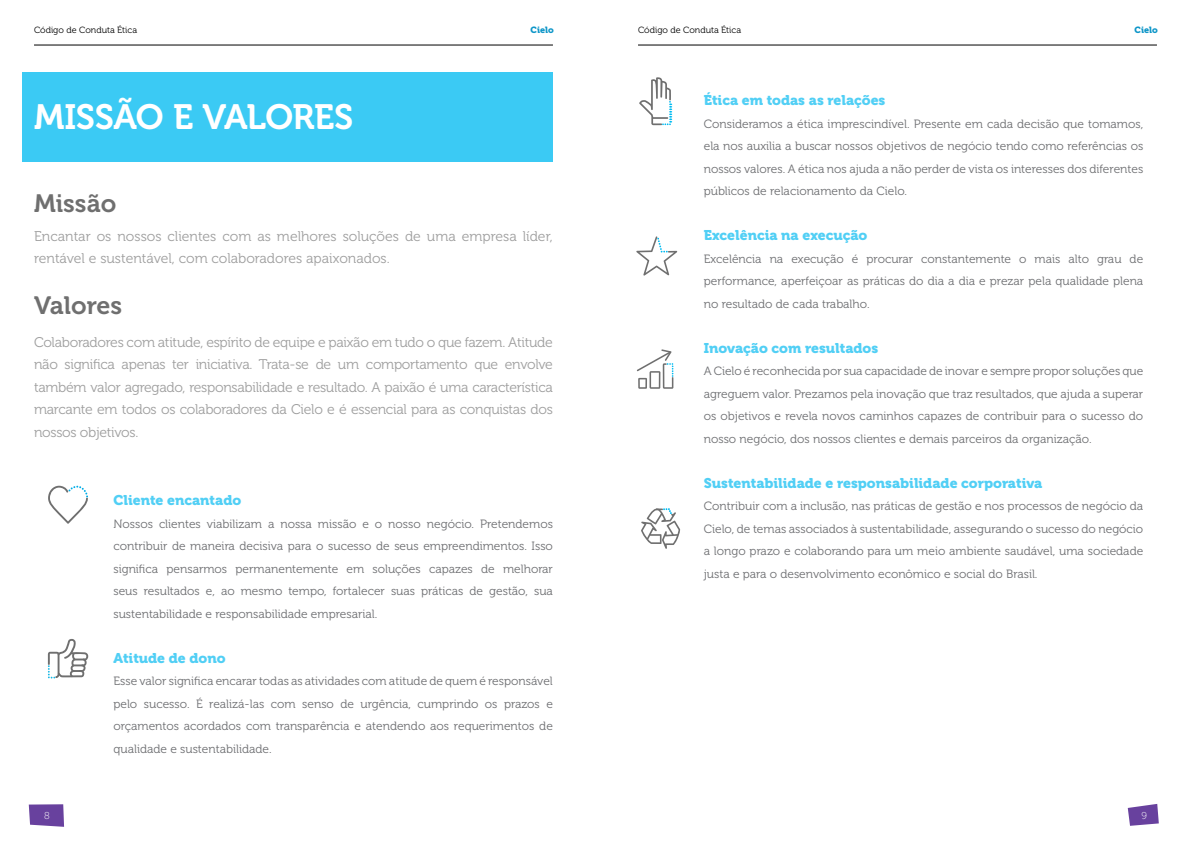
<style>
.page{position:relative;width:1191px;height:842px;background:#fff}
.page>*{position:absolute;margin:0;border:0;box-sizing:border-box;transform-origin:0 0}
.t1{font:35px "Museo 700";letter-spacing:-.02em;color:#fff}
.t2{font:25px "Museo 700";color:#6f6f6f}
.t3{font:14px/22.5px "Museo 300";color:#9e9e9e}
.t4{font:14px "Museo 900";color:#51cff5}
.t5{font:12px/22.5px "Museo 300";color:#6d6e71;text-align:justify}
.t6{font:10px "Museo 100";color:#fff}
.t7{font:9px "Museo 300";color:#000}
.t8{font:9px "Museo 900";color:#0e96c8}
</style>
<div class="page">
<svg style="left:1127px;top:804px;width:31px;height:22px"></svg>
<hr style="left:34px;top:45px;width:519px;height:1px;background:#000">
<hr style="left:638px;top:45px;width:519px;height:1px;background:#000">
<svg style="left:29px;top:804px;width:35px;height:23px"></svg>
<svg style="left:48px;top:486px;width:40px;height:38px"></svg>
<svg style="left:48px;top:639px;width:40px;height:39px"></svg>
<div style="left:23px;top:72px;width:530px;height:90px;background:#3bcaf4"></div>
<svg style="left:636px;top:236px;width:41px;height:40px"></svg>
<svg style="left:637px;top:349px;width:36px;height:40px"></svg>
<svg style="left:641px;top:508px;width:39px;height:41px"></svg>
<svg style="left:639px;top:77px;width:33px;height:48px"></svg>
<p class="t7" style="left:34px;top:25px;width:105px">Código de Conduta Ética</p>
<p class="t8" style="left:530px;top:25px;width:25px">Cielo</p>
<p class="t7" style="left:638px;top:25px;width:105px">Código de Conduta Ética</p>
<p class="t8" style="left:1134px;top:25px;width:25px">Cielo</p>
<h1 class="t1" style="left:34px;top:97px;width:318px">MISSÃO E VALORES</h1>
<p class="t4" style="left:704px;top:92px;width:183px">Ética em todas as relações</p>
<p class="t5" style="left:704px;top:113px;width:441px">Consideramos a ética imprescindível. Presente em cada decisão que tomamos, ela nos auxilia a buscar nossos objetivos de negócio tendo como referências os nossos valores. A ética nos ajuda a não perder de vista os interesses dos diferentes públicos de relacionamento da Cielo.</p>
<p class="t4" style="left:704px;top:227px;width:165px">Excelência na execução</p>
<p class="t5" style="left:704px;top:248px;width:441px">Excelência na execução é procurar constantemente o mais alto grau de performance, aperfeiçoar as práticas do dia a dia e prezar pela qualidade plena no resultado de cada trabalho.</p>
<p class="t4" style="left:704px;top:340px;width:176px">Inovação com resultados</p>
<p class="t5" style="left:704px;top:360px;width:441px">A Cielo é reconhecida por sua capacidade de inovar e sempre propor soluções que agreguem valor. Prezamos pela inovação que traz resultados, que ajuda a superar os objetivos e revela novos caminhos capazes de contribuir para o sucesso do nosso negócio, dos nossos clientes e demais parceiros da organização.</p>
<p class="t4" style="left:704px;top:475px;width:340px">Sustentabilidade e responsabilidade corporativa</p>
<p class="t5" style="left:704px;top:495px;width:441px">Contribuir com a inclusão, nas práticas de gestão e nos processos de negócio da Cielo, de temas associados à sustentabilidade, assegurando o sucesso do negócio a longo prazo e colaborando para um meio ambiente saudável, uma sociedade justa e para o desenvolvimento econômico e social do Brasil.</p>
<h2 class="t2" style="left:34px;top:189px;width:84px">MISSÃO</h2>
<p class="t3" style="left:34px;top:225px;width:520px">Encantar os nossos clientes com as melhores soluções de uma empresa líder, rentável e sustentável, com colaboradores apaixonados.</p>
<h2 class="t2" style="left:34px;top:291px;width:90px">VALORES</h2>
<p class="t3" style="left:34px;top:331px;width:520px;text-align:justify">Colaboradores com atitude, espírito de equipe e paixão em tudo o que fazem. Atitude não significa apenas ter iniciativa. Trata-se de um comportamento que envolve também valor agregado, responsabilidade e resultado. A paixão é uma característica marcante em todos os colaboradores da Cielo e é essencial para as conquistas dos nossos objetivos.</p>
<p class="t4" style="left:113px;top:492px;width:129px">Cliente encantado</p>
<p class="t5" style="left:113px;top:513px;width:441px">Nossos clientes viabilizam a nossa missão e o nosso negócio. Pretendemos contribuir de maneira decisiva para o sucesso de seus empreendimentos. Isso significa pensarmos permanentemente em soluções capazes de melhorar seus resultados e, ao mesmo tempo, fortalecer suas práticas de gestão, sua sustentabilidade e responsabilidade empresarial.</p>
<p class="t4" style="left:113px;top:650px;width:114px">Atitude de dono</p>
<p class="t5" style="left:113px;top:670px;width:441px">Esse valor significa encarar todas as atividades com atitude de quem é responsável pelo sucesso. É realizá-las com senso de urgência, cumprindo os prazos e orçamentos acordados com transparência e atendendo aos requerimentos de qualidade e sustentabilidade.</p>
<p class="t6" style="left:44px;top:810px;width:7px">8</p>
<p class="t6" style="left:1141px;top:810px;width:7px">9</p>
</div>
